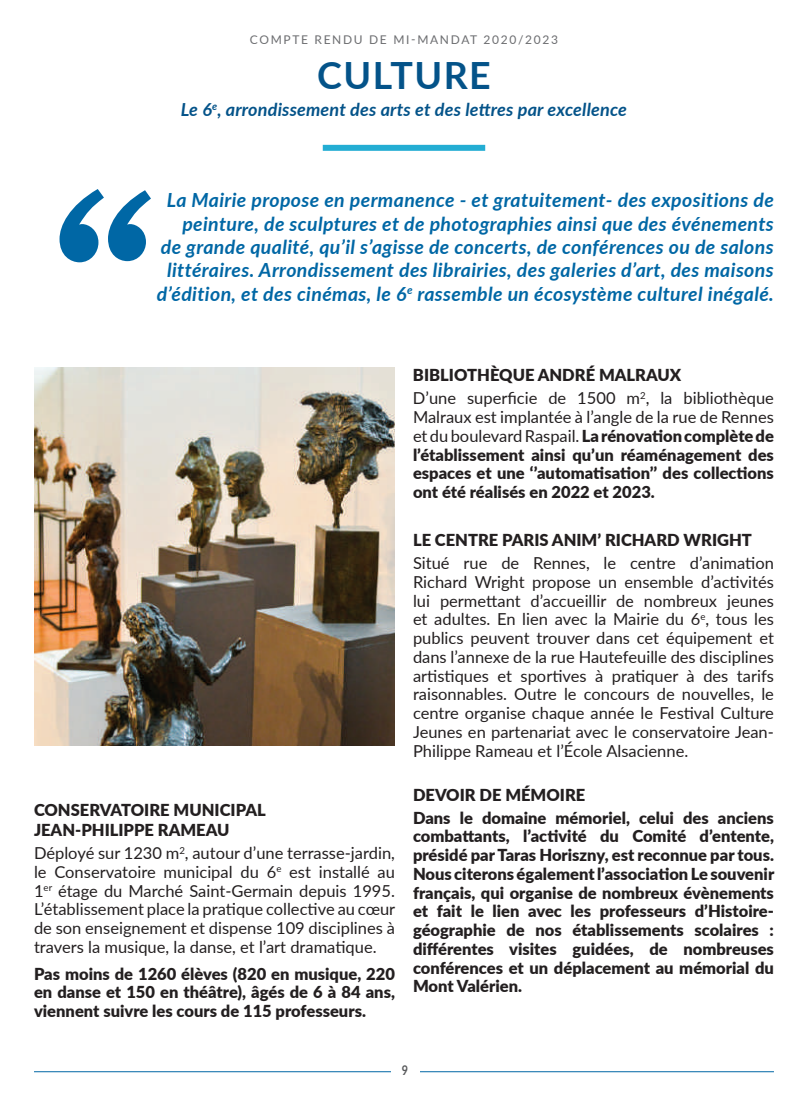
<style>
.page{position:relative;width:808px;height:1106px;background:#fff}
.page>*{position:absolute;margin:0;border:0;box-sizing:border-box;transform-origin:0 0}
.t1{font:700 37.5px "Lato";letter-spacing:.04em;color:#045389}
.t2{font:italic 700 19.5px/23.4px "Lato";letter-spacing:.02em;color:#0067a5;text-align:right}
.t3{font:italic 700 18px "Lato";letter-spacing:.01em;color:#045389}
.t4{font:900 16.5px/18.8px "Lato";color:#231f20;text-align:justify}
.t5{font:16.5px/18.8px "Lato";color:#231f20;text-align:justify}
.t6{font:700 13.5px "Lato";color:#57585a;scale:.8 1}
.t7{font:12px "Lato";letter-spacing:.14em;color:#6c6d70}
.s1{font-weight:900}
.s2{font-weight:400}
</style>
<div class="page">
<hr style="left:34px;top:1071px;width:357px;height:1px;background:#0067a5">
<hr style="left:419px;top:1071px;width:355px;height:1px;background:#0067a5">
<div style="left:323px;top:145px;width:162px;height:6px;background:#23add3"></div>
<svg style="left:60px;top:189px;width:91px;height:73px"></svg>
<img style="left:34px;top:368px;width:361px;height:378px">
<p class="t7" style="left:250px;top:31px;width:310px">COMPTE RENDU DE MI-MANDAT 2020/2023</p>
<h1 class="t1" style="left:317px;top:47px;width:175px">CULTURE</h1>
<p class="t3" style="left:181px;top:96px;width:447px">Le 6<sup>e</sup>, arrondissement des arts et des lettres par excellence</p>
<p class="t2" style="left:157px;top:187px;width:618px">La Mairie propose en permanence - et gratuitement- des expositions de peinture, de sculptures et de photographies ainsi que des événements<br>de grande qualité, qu’il s’agisse de concerts, de conférences ou de salons littéraires. Arrondissement des librairies, des galeries d’art, des maisons d’édition, et des cinémas, le 6<sup>e</sup> rassemble un écosystème culturel inégalé.</p>
<p class="t4" style="left:34px;top:799px;width:233px;line-height:19.8px">CONSERVATOIRE MUNICIPAL<br>JEAN-PHILIPPE RAMEAU</p>
<p class="t5" style="left:34px;top:843px;width:363px">Déployé sur 1230 m<sup>2</sup>, autour d’une terrasse-jardin, le Conservatoire municipal du 6<sup>e</sup> est installé au 1<sup>er</sup> étage du Marché Saint-Germain depuis 1995.<br>L’établissement place la pratique collective au cœur de son enseignement et dispense 109 disciplines à travers la musique, la danse, et l’art dramatique.</p>
<p class="t4" style="left:34px;top:963px;width:362px">Pas moins de 1260 élèves (820 en musique, 220 en danse et 150 en théâtre), âgés de 6 à 84 ans, viennent suivre les cours de 115 professeurs.</p>
<p class="t5" style="left:413px;top:363px;width:362px;line-height:23px"><span class="s1">BIBLIOTHÈQUE ANDRÉ MALRAUX<br></span>D’une superficie de 1500 m<sup>2</sup>, la bibliothèque</p>
<p class="t4" style="left:413px;top:407px;width:362px"><span class="s2">Malraux est implantée à l’angle de la rue de Rennes et du boulevard Raspail.</span> La rénovation complète de l’établissement ainsi qu’un réaménagement des espaces et une ‘’automatisation’’ des collections ont été réalisés en 2022 et 2023.</p>
<p class="t4" style="left:413px;top:530px;width:340px">LE CENTRE PARIS ANIM’ RICHARD WRIGHT</p>
<p class="t5" style="left:413px;top:553px;width:362px">Situé rue de Rennes, le centre d’animation Richard Wright propose un ensemble d’activités lui permettant d’accueillir de nombreux jeunes et adultes. En lien avec la Mairie du 6<sup>e</sup>, tous les publics peuvent trouver dans cet équipement et dans l’annexe de la rue Hautefeuille des disciplines artistiques et sportives à pratiquer à des tarifs raisonnables. Outre le concours de nouvelles, le centre organise chaque année le Festival Culture Jeunes en partenariat avec le conservatoire Jean-Philippe Rameau et l’École Alsacienne.</p>
<p class="t4" style="left:413px;top:782px;width:362px;line-height:23px">DEVOIR DE MÉMOIRE<br>Dans le domaine mémoriel, celui des anciens</p>
<p class="t4" style="left:413px;top:826px;width:363px">combattants, l’activité du Comité d’entente, présidé par Taras Horiszny, est reconnue par tous.<br>Nous citerons également l’association Le souvenir français, qui organise de nombreux évènements et fait le lien avec les professeurs d’Histoire&shy;géographie de nos établissements scolaires : différentes visites guidées, de nombreuses conférences et un déplacement au mémorial du Mont Valérien.</p>
<p class="t6" style="left:402px;top:1059px;width:9px">9</p>
</div>
